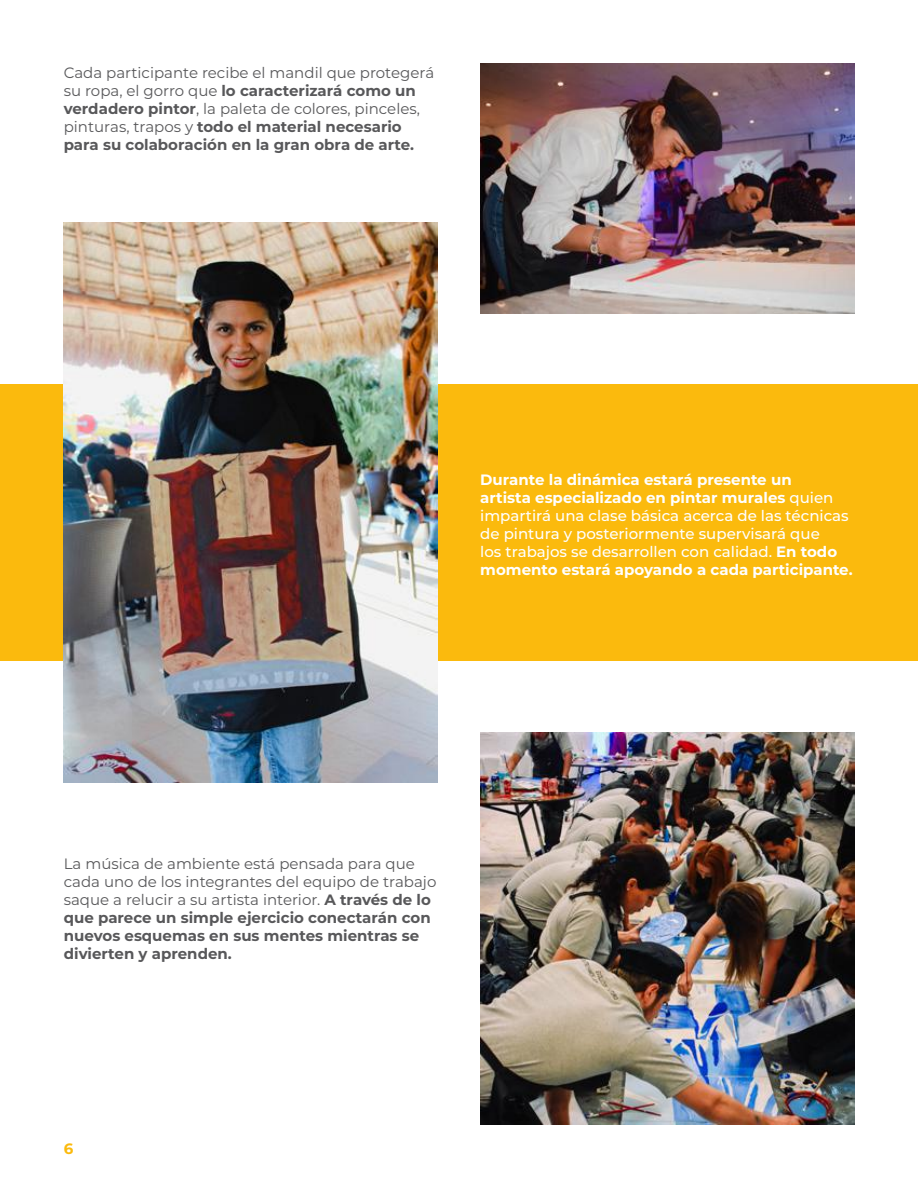
<style>
.page{position:relative;width:918px;height:1188px;background:#fff}
.page>*{position:absolute;margin:0;border:0;box-sizing:border-box;transform-origin:0 0}
.t1{font:15px/18px "Montserrat";color:#58585a}
.t2{font:500 15px/18px "Montserrat";color:#fff}
.t3{font:700 15px "Montserrat";color:#fbba0d}
.s1{font-weight:700}
</style>
<div class="page">
<div style="left:0;top:385px;width:918px;height:276px;background:#fbba0d"></div>
<img style="left:480px;top:64px;width:374px;height:249px">
<img style="left:64px;top:222px;width:374px;height:561px">
<img style="left:480px;top:733px;width:374px;height:391px">
<p class="t1" style="left:64px;top:63px;width:372px">Cada participante recibe el mandil que protegerá su ropa, el gorro que <span class="s1">lo caracterizará como un verdadero pintor</span>, la paleta de colores, pinceles, pinturas, trapos y <span class="s1">todo el material necesario para su colaboración en la gran obra de arte.</span></p>
<p class="t2" style="left:480px;top:470px;width:374px"><span class="s1">Durante la dinámica estará presente un<br>artista especializado en pintar murales</span> quien impartirá una clase básica acerca de las técnicas de pintura y posteriormente supervisará que<br>los trabajos se desarrollen con calidad. <span class="s1">En todo momento estará apoyando a cada participante.</span></p>
<p class="t1" style="left:64px;top:854px;width:374px">La música de ambiente está pensada para que cada uno de los integrantes del equipo de trabajo saque a relucir a su artista interior. <span class="s1">A través de lo que parece un simple ejercicio conectarán con nuevos esquemas en sus mentes mientras se divierten y aprenden.</span></p>
<p class="t3" style="left:64px;top:1138px;width:11px">6</p>
</div>
